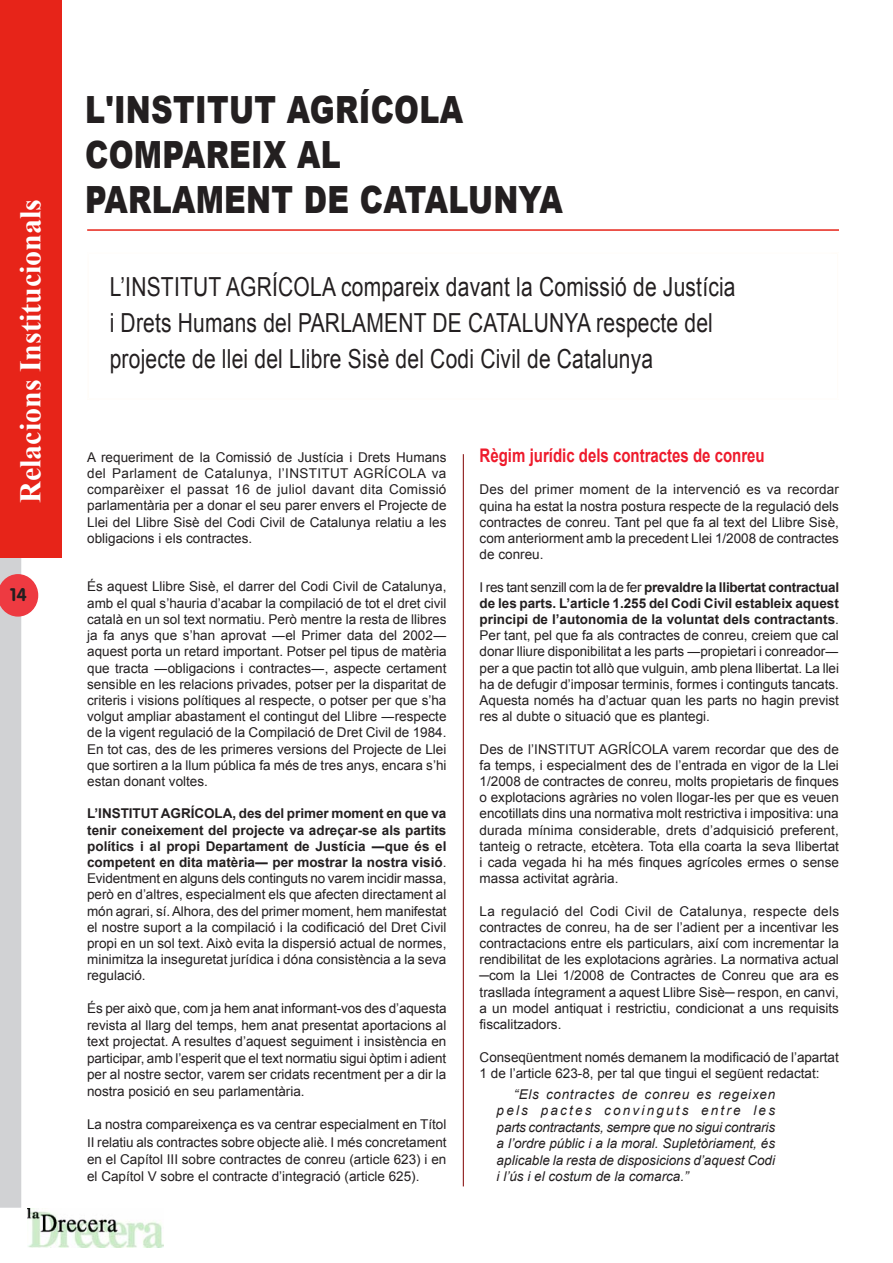
<style>
.page{position:relative;width:893px;height:1263px;background:#fff}
.page>*{position:absolute;margin:0;border:0;box-sizing:border-box;transform-origin:0 0}
.t1{font:900 37.5px/45px "Arial";letter-spacing:.01em;color:#231f20;scale:.8 1}
.t2{font:700 30px "Times New Roman";color:#fff}
.t3{font:26.25px/36px "Arial";letter-spacing:.01em;color:#231f20;scale:.8 1}
.t4{font:700 18.75px "Arial";color:#ee1b2c;scale:.8 1}
.t5{font:700 18px "VAG Rounded";color:#231f20}
.t6{font:13.5px/16.2px "Arial";color:#231f20;text-align:justify}
.t7{font:italic 13.5px/16.5px "Arial";color:#231f20;text-align:justify}
.s1{font-weight:700}
</style>
<div class="page">
<svg style="left:0;top:557px;width:38px;height:651px"></svg>
<img style="left:27px;top:1209px;width:136px;height:38px">
<div style="left:0;top:0;width:61px;height:557px;background:#e72419"></div>
<hr style="left:463px;top:454px;width:1px;height:732px;background:#800000">
<hr style="left:87px;top:229px;width:752px;height:2px;background:#e72419">
<h2 class="t2" style="left:10px;top:503px;width:306px;rotate:-90deg">Relacions Institucionals</h2>
<h3 class="t5" style="left:10px;top:584px;width:18px">14</h3>
<h1 class="t1" style="left:85px;top:86px;width:599px">L'INSTITUT AGRÍCOLA<br>COMPAREIX AL<br>PARLAMENT DE CATALUNYA</h1>
<h3 class="t3" style="left:110px;top:269px;width:784px">L’INSTITUT AGRÍCOLA compareix davant la Comissió de Justícia i Drets Humans del PARLAMENT DE CATALUNYA respecte del projecte de llei del Llibre Sisè del Codi Civil de Catalunya</h3>
<p class="t6" style="left:87px;top:449px;width:361px">A requeriment de la Comissió de Justícia i Drets Humans del Parlament de Catalunya, l’INSTITUT AGRÍCOLA va comparèixer el passat 16 de juliol davant dita Comissió parlamentària per a donar el seu parer envers el Projecte de Llei del Llibre Sisè del Codi Civil de Catalunya relatiu a les obligacions i els contractes.</p>
<p class="t6" style="left:87px;top:579px;width:361px">És aquest Llibre Sisè, el darrer del Codi Civil de Catalunya, amb el qual s’hauria d’acabar la compilació de tot el dret civil català en un sol text normatiu. Però mentre la resta de llibres ja fa anys que s’han aprovat ―el Primer data del 2002― aquest porta un retard important. Potser pel tipus de matèria que tracta ―obligacions i contractes―, aspecte certament sensible en les relacions privades, potser per la disparitat de criteris i visions polítiques al respecte, o potser per que s’ha volgut ampliar abastament el contingut del Llibre ―respecte de la vigent regulació de la Compilació de Dret Civil de 1984.<br>En tot cas, des de les primeres versions del Projecte de Llei que sortiren a la llum pública fa més de tres anys, encara s’hi estan donant voltes.</p>
<p class="t6" style="left:87px;top:806px;width:361px"><span class="s1">L’INSTITUT AGRÍCOLA, des del primer moment en que va tenir coneixement del projecte va adreçar-se als partits polítics i al propi Departament de Justícia ―que és el competent en dita matèria― per mostrar la nostra visió</span>.<br>Evidentment en alguns dels continguts no varem incidir massa, però en d’altres, especialment els que afecten directament al món agrari, sí. Alhora, des del primer moment, hem manifestat el nostre suport a la compilació i la codificació del Dret Civil propi en un sol text. Això evita la dispersió actual de normes, minimitza la inseguretat jurídica i dóna consistència a la seva regulació.</p>
<p class="t6" style="left:87px;top:1000px;width:361px">És per això que, com ja hem anat informant-vos des d’aquesta revista al llarg del temps, hem anat presentat aportacions al text projectat. A resultes d’aquest seguiment i insistència en participar, amb l’esperit que el text normatiu sigui òptim i adient per al nostre sector, varem ser cridats recentment per a dir la nostra posició en seu parlamentària.</p>
<p class="t6" style="left:87px;top:1116px;width:361px;line-height:17.2px">La nostra compareixença es va centrar especialment en Títol II relatiu als contractes sobre objecte aliè. I més concretament en el Capítol III sobre contractes de conreu (article 623) i en el Capítol V sobre el contracte d’integració (article 625).</p>
<h3 class="t4" style="left:480px;top:443px;width:358px">Règim jurídic dels contractes de conreu</h3>
<p class="t6" style="left:480px;top:482px;width:361px">Des del primer moment de la intervenció es va recordar quina ha estat la nostra postura respecte de la regulació dels contractes de conreu. Tant pel que fa al text del Llibre Sisè, com anteriorment amb la precedent Llei 1/2008 de contractes de conreu.</p>
<p class="t6" style="left:480px;top:579px;width:361px">I res tant senzill com la de fer <span class="s1">prevaldre la llibertat contractual de les parts. L’article 1.255 del Codi Civil estableix aquest principi de l’autonomia de la voluntat dels contractants</span>.<br>Per tant, pel que fa als contractes de conreu, creiem que cal donar lliure disponibilitat a les parts ―propietari i conreador― per a que pactin tot allò que vulguin, amb plena llibertat. La llei ha de defugir d’imposar terminis, formes i continguts tancats.<br>Aquesta només ha d’actuar quan les parts no hagin previst res al dubte o situació que es plantegi.</p>
<p class="t6" style="left:480px;top:741px;width:361px">Des de l’INSTITUT AGRÍCOLA varem recordar que des de fa temps, i especialment des de l’entrada en vigor de la Llei 1/2008 de contractes de conreu, molts propietaris de finques o explotacions agràries no volen llogar-les per que es veuen encotillats dins una normativa molt restrictiva i impositiva: una durada mínima considerable, drets d’adquisició preferent, tanteig o retracte, etcètera. Tota ella coarta la seva llibertat i cada vegada hi ha més finques agrícoles ermes o sense massa activitat agrària.</p>
<p class="t6" style="left:480px;top:903px;width:361px">La regulació del Codi Civil de Catalunya, respecte dels contractes de conreu, ha de ser l’adient per a incentivar les contractacions entre els particulars, així com incrementar la rendibilitat de les explotacions agràries. La normativa actual ─com la Llei 1/2008 de Contractes de Conreu que ara es trasllada íntegrament a aquest Llibre Sisè─ respon, en canvi, a un model antiquat i restrictiu, condicionat a uns requisits fiscalitzadors.</p>
<p class="t6" style="left:480px;top:1049px;width:361px">Conseqüentment només demanem la modificació de l’apartat<br>1 de l’article 623-8, per tal que tingui el següent redactat:</p>
<p class="t7" style="left:497px;top:1086px;width:280px;text-indent:17px">“Els contractes de conreu es regeixen pels pactes convinguts entre les parts contractants, sempre que no sigui contraris a l’ordre públic i a la moral. Supletòriament, és aplicable la resta de disposicions d’aquest Codi i l’ús i el costum de la comarca.”</p>
</div>
